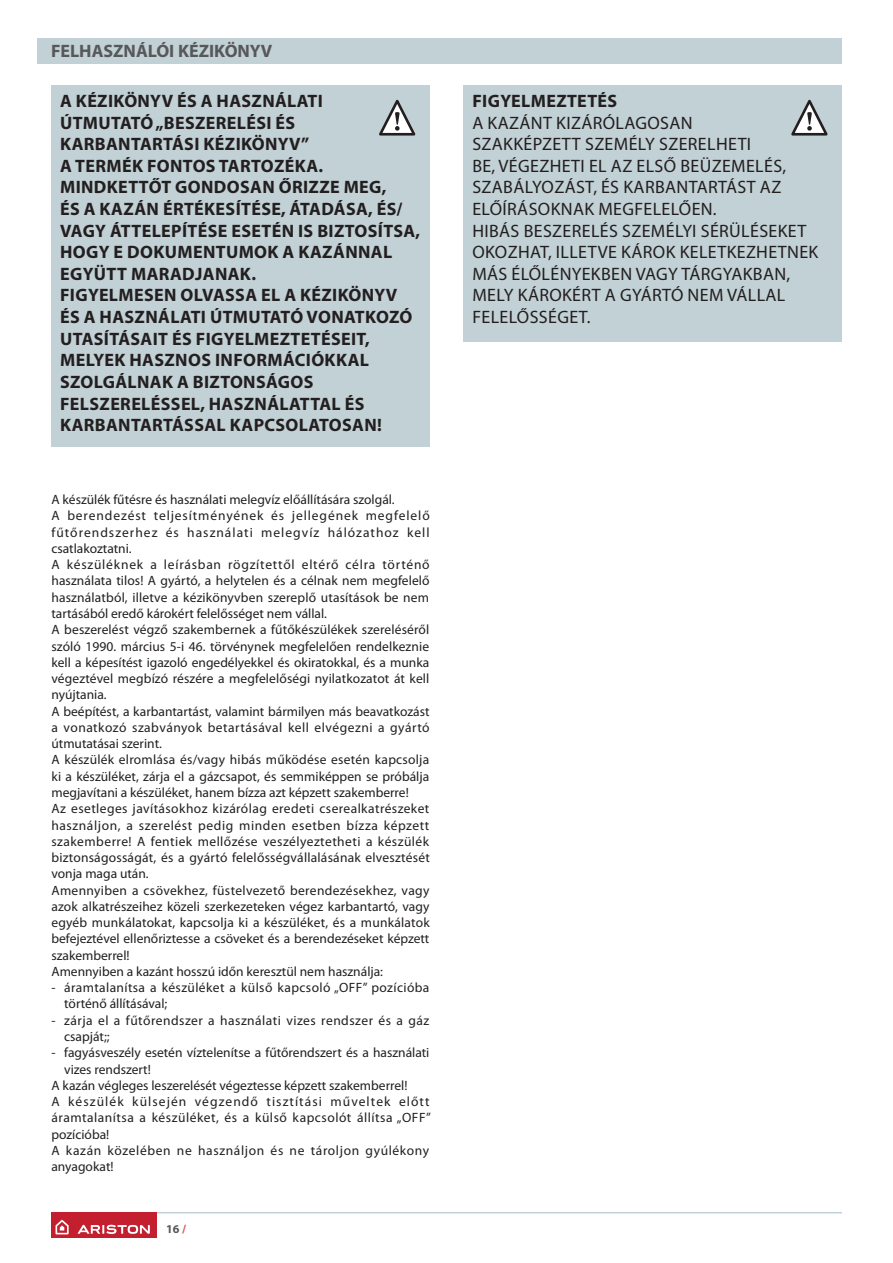
<style>
.page{position:relative;width:893px;height:1263px;background:#fff}
.page>*{position:absolute;margin:0;border:0;box-sizing:border-box;transform-origin:0 0}
.t1{font:700 18px/21.6px "Myriad Pro";letter-spacing:.02em;color:#231f20}
.t2{font:18px/21.6px "Myriad Pro";letter-spacing:.02em;color:#231f20}
.t3{font:700 18px "Myriad Pro";color:#57585a}
.t4{font:13.5px/16.2px "Myriad Pro";letter-spacing:.01em;color:#231f20}
.t5{font:13.5px/16.2px "Myriad Pro";letter-spacing:.03em;color:#231f20}
.t6{font:13.5px/16.2px "Myriad Pro";letter-spacing:.035em;color:#231f20}
.t7{font:13.5px "Myriad Pro";letter-spacing:.04em;color:#231f20}
.t8{font:13.5px "Myriad Pro";letter-spacing:.08em;color:#231f20}
.t9{font:13.5px "Myriad Pro";letter-spacing:.045em;color:#231f20}
.t10{font:700 12px "Myriad Pro";color:#57585a}
.s1{color:#d5553f}
</style>
<div class="page">
<hr style="left:51px;top:1212px;width:791px;height:1px;background:#c2d1d5">
<div style="left:51px;top:1212px;width:106px;height:26px;background:#c41f2e"></div>
<svg style="left:56px;top:1220px;width:13px;height:14px"></svg>
<svg style="left:77px;top:1225px;width:73px;height:9px"></svg>
<div style="left:38px;top:38px;width:804px;height:26px;background:#c2d1d5"></div>
<div style="left:51px;top:85px;width:378px;height:361px;background:#c2d1d5"></div>
<svg style="left:379px;top:99px;width:37px;height:37px"></svg>
<div style="left:464px;top:85px;width:378px;height:257px;background:#c2d1d5"></div>
<svg style="left:791px;top:99px;width:37px;height:37px"></svg>
<h1 class="t3" style="left:51px;top:41px;width:223px">FELHASZNÁLÓI KÉZIKÖNYV</h1>
<p class="t1" style="left:60px;top:90px;width:361px">A KÉZIKÖNYV ÉS A HASZNÁLATI<br>ÚTMUTATÓ „BESZERELÉSI ÉS<br>KARBANTARTÁSI KÉZIKÖNYV”<br>A TERMÉK FONTOS TARTOZÉKA.<br>MINDKETTŐT GONDOSAN ŐRIZZE MEG,<br>ÉS A KAZÁN ÉRTÉKESÍTÉSE, ÁTADÁSA, ÉS/<br>VAGY ÁTTELEPÍTÉSE ESETÉN IS BIZTOSÍTSA,<br>HOGY E DOKUMENTUMOK A KAZÁNNAL<br>EGYÜTT MARADJANAK.<br>FIGYELMESEN OLVASSA EL A KÉZIKÖNYV<br>ÉS A HASZNÁLATI ÚTMUTATÓ VONATKOZÓ<br>UTASÍTÁSAIT ÉS FIGYELMEZTETÉSEIT,<br>MELYEK HASZNOS INFORMÁCIÓKKAL<br>SZOLGÁLNAK A BIZTONSÁGOS<br>FELSZERELÉSSEL, HASZNÁLATTAL ÉS<br>KARBANTARTÁSSAL KAPCSOLATOSAN!</p>
<p class="t4" style="left:51px;top:492px;width:380px">A készülék fűtésre és használati melegvíz előállítására szolgál.<br>A berendezést teljesítményének és jellegének megfelelő fűtőrendszerhez és használati melegvíz hálózathoz kell csatlakoztatni.<br>A készüléknek a leírásban rögzítettől eltérő célra történő használata tilos! A gyártó, a helytelen és a célnak nem megfelelő használatból, illetve a kézikönyvben szereplő utasítások be nem tartásából eredő károkért felelősséget nem vállal.<br>A beszerelést végző szakembernek a fűtőkészülékek szereléséről szóló 1990. március 5-i 46. törvénynek megfelelően rendelkeznie kell a képesítést igazoló engedélyekkel és okiratokkal, és a munka végeztével megbízó részére a megfelelőségi nyilatkozatot át kell nyújtania.<br>A beépítést, a karbantartást, valamint bármilyen más beavatkozást a vonatkozó szabványok betartásával kell elvégezni a gyártó útmutatásai szerint.<br>A készülék elromlása és/vagy hibás működése esetén kapcsolja ki a készüléket, zárja el a gázcsapot, és semmiképpen se próbálja megjavítani a készüléket, hanem bízza azt képzett szakemberre!<br>Az esetleges javításokhoz kizárólag eredeti cserealkatrészeket használjon, a szerelést pedig minden esetben bízza képzett szakemberre! A fentiek mellőzése veszélyeztetheti a készülék biztonságosságát, és a gyártó felelősségvállalásának elvesztését vonja maga után.<br>Amennyiben a csövekhez, füstelvezető berendezésekhez, vagy azok alkatrészeihez közeli szerkezeteken végez karbantartó, vagy egyéb munkálatokat, kapcsolja ki a készüléket, és a munkálatok befejeztével ellenőriztesse a csöveket és a berendezéseket képzett szakemberrel!<br>Amennyiben a kazánt hosszú időn keresztül nem használja:</p>
<p class="t5" style="left:64px;top:980px;width:367px;text-indent:-13px">- áramtalanítsa a készüléket a külső kapcsoló „OFF” pozícióba történő állításával;</p>
<p class="t6" style="left:64px;top:1012px;width:367px;text-indent:-13px">- zárja el a fűtőrendszer a használati vizes rendszer és a gáz csapját;;</p>
<p class="t4" style="left:51px;top:1045px;width:379px">- fagyásveszély esetén víztelenítse a fűtőrendszert és a használati</p>
<p class="t4" style="left:64px;top:1061px;width:88px">vizes rendszert!</p>
<p class="t4" style="left:51px;top:1077px;width:357px">A kazán végleges leszerelését végeztesse képzett szakemberrel!</p>
<p class="t8" style="left:51px;top:1094px;width:380px">A készülék külsején végzendő tisztítási műveltek előtt</p>
<p class="t7" style="left:51px;top:1110px;width:381px">áramtalanítsa a készüléket, és a külső kapcsolót állítsa „OFF”</p>
<p class="t4" style="left:51px;top:1126px;width:59px">pozícióba!</p>
<p class="t9" style="left:51px;top:1143px;width:379px">A kazán közelében ne használjon és ne tároljon gyúlékony</p>
<p class="t4" style="left:51px;top:1159px;width:64px">anyagokat!</p>
<p class="t10" style="left:166px;top:1222px;width:21px">16<span class="s1">/</span></p>
<h1 class="t1" style="left:472px;top:90px;width:146px">FIGYELMEZTETÉS</h1>
<p class="t2" style="left:472px;top:112px;width:347px">A KAZÁNT KIZÁRÓLAGOSAN<br>SZAKKÉPZETT SZEMÉLY SZERELHETI<br>BE, VÉGEZHETI EL AZ ELSŐ BEÜZEMELÉS,<br>SZABÁLYOZÁST, ÉS KARBANTARTÁST AZ<br>ELŐÍRÁSOKNAK MEGFELELŐEN.<br>HIBÁS BESZERELÉS SZEMÉLYI SÉRÜLÉSEKET<br>OKOZHAT, ILLETVE KÁROK KELETKEZHETNEK<br>MÁS ÉLŐLÉNYEKBEN VAGY TÁRGYAKBAN,<br>MELY KÁROKÉRT A GYÁRTÓ NEM VÁLLAL<br>FELELŐSSÉGET.</p>
</div>
